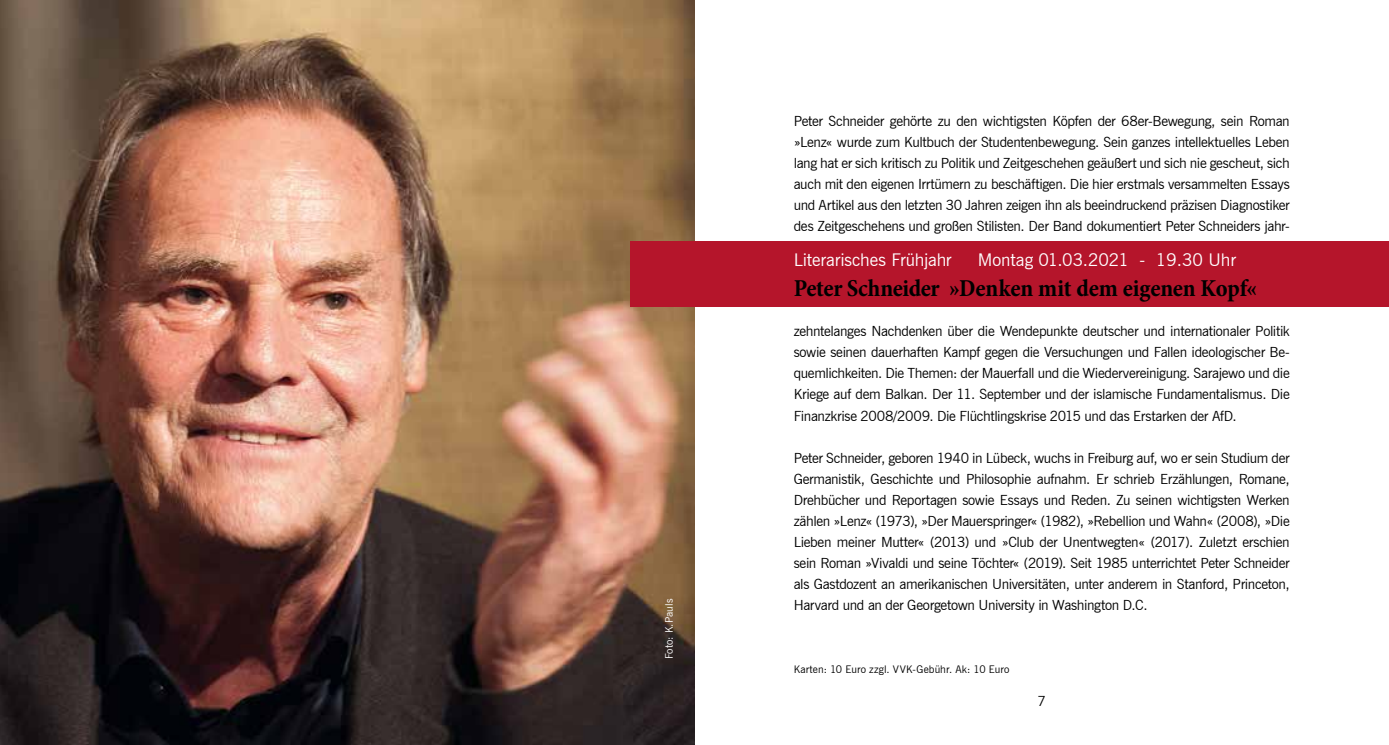
<style>
.page{position:relative;width:1389px;height:745px;background:#fff}
.page>*{position:absolute;margin:0;border:0;box-sizing:border-box;transform-origin:0 0}
.t1{font:700 condensed 24.5px "Minion Pro";letter-spacing:-.01em;color:#000}
.t2{font:17.5px "News Gothic BT";letter-spacing:-.005em;color:#fff}
.t3{font:14px/21px "News Gothic BT";letter-spacing:-.025em;color:#000;text-align:justify}
.t4{font:10.5px "News Gothic BT";letter-spacing:.01em;color:#000}
.t5{font:10.5px "News Gothic BT";letter-spacing:.005em;color:#fff}
</style>
<div class="page">
<img style="left:0;top:0;width:694px;height:744px">
<div style="left:630px;top:241px;width:759px;height:66px;background:#b5152b"></div>
<p class="t5" style="left:663px;top:659px;width:62px;rotate:-90deg">Foto: K.Pauls</p>
<p class="t3" style="left:794px;top:110px;width:498px">Peter Schneider gehörte zu den wichtigsten Köpfen der 68er-Bewegung, sein Roman »Lenz« wurde zum Kultbuch der Studentenbewegung. Sein ganzes intellektuelles Leben lang hat er sich kritisch zu Politik und Zeitgeschehen geäußert und sich nie gescheut, sich auch mit den eigenen Irrtümern zu beschäftigen. Die hier erstmals versammelten Essays und Artikel aus den letzten 30 Jahren zeigen ihn als beeindruckend präzisen Diagnostiker des Zeitgeschehens und großen Stilisten. Der Band dokumentiert Peter Schneiders jahr-</p>
<p class="t2" style="left:794px;top:249px;width:159px">Literarisches Frühjahr</p>
<p class="t2" style="left:978px;top:249px;width:260px">Montag 01.03.2021 - 19.30 Uhr</p>
<h1 class="t1" style="left:794px;top:271px;width:465px">Peter Schneider »Denken mit dem eigenen Kopf«</h1>
<p class="t3" style="left:794px;top:320px;width:498px">zehntelanges Nachdenken über die Wendepunkte deutscher und internationaler Politik sowie seinen dauerhaften Kampf gegen die Versuchungen und Fallen ideologischer Be&shy;quemlichkeiten. Die Themen: der Mauerfall und die Wiedervereinigung. Sarajewo und die Kriege auf dem Balkan. Der 11. September und der islamische Fundamentalismus. Die Finanzkrise 2008/2009. Die Flüchtlingskrise 2015 und das Erstarken der AfD.</p>
<p class="t3" style="left:794px;top:446px;width:498px">Peter Schneider, geboren 1940 in Lübeck, wuchs in Freiburg auf, wo er sein Studium der Germanistik, Geschichte und Philosophie aufnahm. Er schrieb Erzählungen, Romane, Drehbücher und Reportagen sowie Essays und Reden. Zu seinen wichtigsten Werken zählen »Lenz« (1973), »Der Mauerspringer« (1982), »Rebellion und Wahn« (2008), »Die Lieben meiner Mutter« (2013) und »Club der Unentwegten« (2017). Zuletzt erschien sein Roman »Vivaldi und seine Töchter« (2019). Seit 1985 unterrichtet Peter Schneider als Gastdozent an amerikanischen Universitäten, unter anderem in Stanford, Princeton, Harvard und an der Georgetown University in Washington D.C.</p>
<p class="t4" style="left:794px;top:662px;width:217px">Karten: 10 Euro zzgl. VVK-Gebühr. Ak: 10 Euro</p>
<p class="t3" style="left:1038px;top:690px;width:10px">7</p>
</div>
